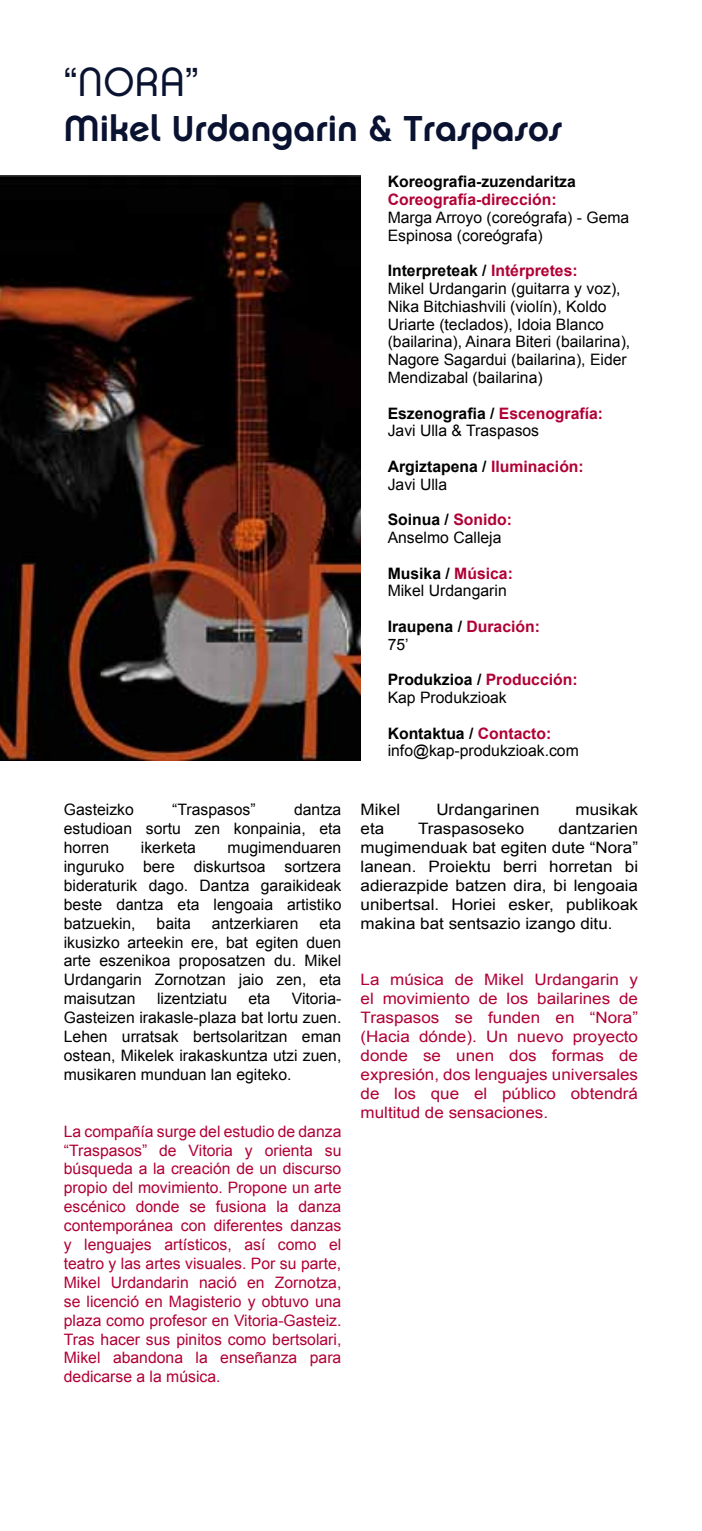
<style>
.page{position:relative;width:702px;height:1531px;background:#fff}
.page>*{position:absolute;margin:0;border:0;box-sizing:border-box;transform-origin:0 0}
.t1{font:40.5px "Chalet London Nineteen Seventy";color:#091230}
.t2{font:36px "Chalet New York Nineteen Seventy";color:#091230}
.t3{font:15.75px/18.9px "Arial";color:#000}
.t4{font:15.75px/18.9px "Arial";color:#b10035;text-align:justify}
.t5{font:15.75px/18.9px "Arial";color:#b10035;text-align:justify;scale:1.08 1}
.t6{font:15.75px/18.9px "Arial";color:#000;text-align:justify;scale:1.08 1}
.t7{font:700 15.75px/17.8px "Arial";color:#000}
.t8{font:700 15.75px "Arial";color:#b10035}
.s1{font-weight:700}
.s2{font-weight:700;color:#b10035}
.s3{color:#b10035}
.s4{font-weight:400}
</style>
<div class="page">
<img style="left:0;top:176px;width:360px;height:584px">
<h1 class="t1" style="left:64px;top:57px;width:136px">“NORA”</h1>
<h2 class="t2" style="left:64px;top:106px;width:500px">Mikel Urdangarin &amp; Traspasos</h2>
<p class="t3" style="left:64px;top:800px;width:72px">Gasteizko</p>
<p class="t3" style="left:172px;top:800px;width:85px">“Traspasos”</p>
<p class="t3" style="left:64px;top:800px;width:279px;text-align:justify;text-indent:230px">dantza estudioan sortu zen konpainia, eta horren</p>
<p class="t3" style="left:64px;top:838px;width:279px;text-align:justify;text-indent:164px">mugimenduaren inguruko bere diskurtsoa sortzera bideraturik dago. Dantza garaikideak beste dantza eta lengoaia artistiko batzuekin,</p>
<p class="t3" style="left:141px;top:838px;width:57px">ikerketa</p>
<p class="t3" style="left:157px;top:914px;width:36px">baita</p>
<p class="t3" style="left:212px;top:914px;width:88px">antzerkiaren</p>
<p class="t3" style="left:64px;top:914px;width:279px;text-align:justify;text-indent:256px">eta ikusizko arteekin ere, bat egiten duen arte eszenikoa proposatzen du. Mikel Urdangarin Zornotzan jaio zen, eta maisutzan</p>
<p class="t3" style="left:64px;top:989px;width:279px;text-align:justify;text-indent:228px">Vitoria-Gasteizen irakasle-plaza bat lortu zuen.<br>Lehen urratsak bertsolaritzan eman ostean, Mikelek irakaskuntza utzi zuen, musikaren munduan lan egiteko.</p>
<p class="t3" style="left:157px;top:989px;width:72px">lizentziatu</p>
<p class="t3" style="left:248px;top:989px;width:23px">eta</p>
<p class="t4" style="left:64px;top:1122px;width:279px">La compañía surge del estudio de danza “Traspasos” de Vitoria y orienta su búsqueda a la creación de un discurso propio del movimiento. Propone un arte escénico donde se fusiona la danza contemporánea con diferentes danzas y lenguajes artísticos, así como el teatro y las artes visuales. Por su parte, Mikel Urdandarin nació en Zornotza, se licenció en Magisterio y obtuvo una plaza como profesor en Vitoria-Gasteiz.<br>Tras hacer sus pinitos como bertsolari, Mikel abandona la enseñanza para dedicarse a la música.</p>
<p class="t7" style="left:387px;top:174px;width:190px">Koreografia-zuzendaritza</p>
<p class="t8" style="left:387px;top:189px;width:170px">Coreografía-dirección:</p>
<p class="t3" style="left:387px;top:209px;width:243px;line-height:17.8px">Marga Arroyo (coreógrafa) - Gema<br>Espinosa (coreógrafa)</p>
<p class="t3" style="left:387px;top:262px;width:244px;line-height:17.8px"><span class="s1">Interpreteak /</span> <span class="s2">Intérpretes:<br></span>Mikel Urdangarin (guitarra y voz), Nika Bitchiashvili (violín), Koldo Uriarte (teclados), Idoia Blanco (bailarina), Ainara Biteri (bailarina), Nagore Sagardui (bailarina), Eider Mendizabal (bailarina)</p>
<p class="t3" style="left:387px;top:404px;width:217px;line-height:17.8px"><span class="s1">Eszenografia /</span> <span class="s2">Escenografía:<br></span>Javi Ulla &amp; Traspasos</p>
<p class="t7" style="left:387px;top:458px;width:198px">Argiztapena / <span class="s3">Iluminación:<br></span><span class="s4">Javi Ulla</span></p>
<p class="t3" style="left:387px;top:511px;width:126px;line-height:17.8px"><span class="s1">Soinua /</span> <span class="s2">Sonido:<br></span>Anselmo Calleja</p>
<p class="t3" style="left:387px;top:564px;width:127px;line-height:17.8px"><span class="s1">Musika /</span> <span class="s2">Música:<br></span>Mikel Urdangarin</p>
<p class="t7" style="left:387px;top:618px;width:154px">Iraupena / <span class="s3">Duración:<br></span><span class="s4">75’</span></p>
<p class="t3" style="left:387px;top:671px;width:191px;line-height:17.8px"><span class="s1">Produkzioa /</span> <span class="s2">Producción:<br></span>Kap Produkzioak</p>
<p class="t3" style="left:387px;top:724px;width:193px;line-height:17.8px"><span class="s1">Kontaktua /</span> <span class="s2">Contacto: </span>info@kap-produkzioak.com</p>
<p class="t6" style="left:360px;top:800px;width:38px">Mikel</p>
<p class="t6" style="left:436px;top:800px;width:97px">Urdangarinen</p>
<p class="t6" style="left:575px;top:800px;width:59px">musikak</p>
<p class="t6" style="left:360px;top:819px;width:23px">eta</p>
<p class="t6" style="left:418px;top:819px;width:100px">Traspasoseko</p>
<p class="t6" style="left:360px;top:819px;width:258px;text-indent:198px">dantzarien mugimenduak bat egiten dute “Nora” lanean. Proiektu berri horretan bi adierazpide batzen dira, bi lengoaia unibertsal. Horiei esker, publikoak makina bat sentsazio izango ditu.</p>
<p class="t5" style="left:360px;top:970px;width:258px">La música de Mikel Urdangarin y el movimiento de los bailarines de Traspasos se funden en “Nora” (Hacia dónde). Un nuevo proyecto donde se unen dos formas de expresión, dos lenguajes universales de los que el público obtendrá multitud de sensaciones.</p>
</div>
